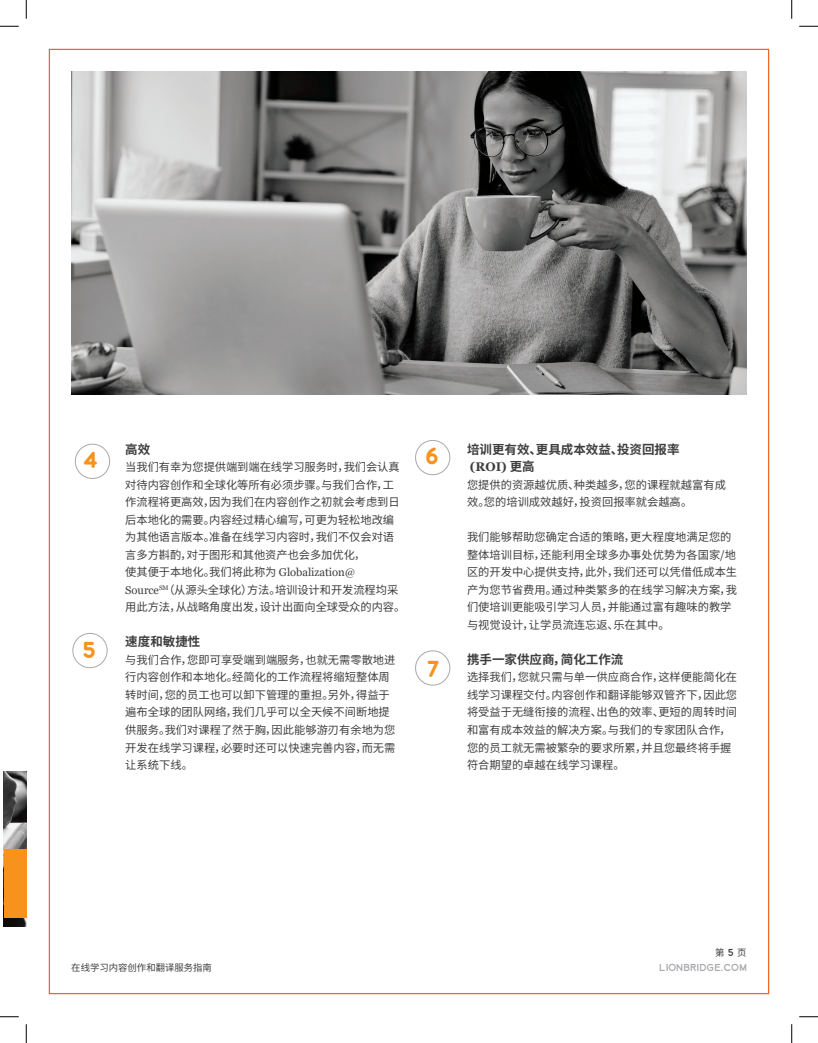
<style>
.page{position:relative;width:818px;height:1043px;background:#fff}
.page>*{position:absolute;margin:0;border:0;box-sizing:border-box;transform-origin:0 0}
.Lion_Body{font:700 21.88px "Lionbridge Sans";color:#f7931d}
.t1{font:700 12.5px/17.5px "Noto Sans CJ Ksc";color:#3e3e3f}
.t2{font:11.25px/17.5px "Noto Sans CJ Ksc";color:#3e3e3f}
.t3{font:9.38px "Noto Sans CJ Ksc";color:#3e3e3f}
.t4{font:9.38px "Lionbridge Sans";color:#a8a9ad}
.s1{font-family:"Georgia"}
.s2{font-family:"Lionbridge Sans"}
</style>
<div class="page">
<img style="left:4px;top:771px;width:22px;height:155px">
<div style="left:4px;top:849px;width:22px;height:68px;background:#f7931d"></div>
<img style="left:71px;top:71px;width:675px;height:323px">
<div style="left:75px;top:444px;width:35px;height:35px;border:1px solid #a8a9ad;border-radius:50%"></div>
<div style="left:415px;top:440px;width:35px;height:35px;border:1px solid #a8a9ad;border-radius:50%"></div>
<div style="left:415px;top:650px;width:35px;height:35px;border:1px solid #a8a9ad;border-radius:50%"></div>
<div style="left:72px;top:633px;width:35px;height:35px;border:1px solid #a8a9ad;border-radius:50%"></div>
<svg style="left:0;top:25px;width:19px;height:2px"></svg>
<svg style="left:799px;top:25px;width:19px;height:2px"></svg>
<svg style="left:0;top:1016px;width:19px;height:1px"></svg>
<svg style="left:799px;top:1016px;width:19px;height:1px"></svg>
<svg style="left:25px;top:0;width:2px;height:19px"></svg>
<svg style="left:25px;top:1024px;width:2px;height:18px"></svg>
<svg style="left:791px;top:0;width:1px;height:19px"></svg>
<svg style="left:791px;top:1024px;width:1px;height:18px"></svg>
<p class="t1" style="left:125px;top:441px;width:26px">高效</p>
<p class="t2" style="left:125px;top:459px;width:281px">当我们有幸为您提供端到端在线学习服务时，我们会认真对待内容创作和全球化等所有必须步骤。与我们合作，工作流程将更高效，因为我们在内容创作之初就会考虑到日后本地化的需要。内容经过精心编写，可更为轻松地改编为其他语言版本。准备在线学习内容时，我们不仅会对语言多方斟酌，对于图形和其他资产也会多加优化，<br>使其便于本地化。我们将此称为 <span class="s1">Globalization@<br>Source</span><sup>SM</sup>（从源头全球化）方法。培训设计和开发流程均采用此方法，从战略角度出发，设计出面向全球受众的内容。</p>
<p class="t1" style="left:125px;top:633px;width:76px">速度和敏捷性</p>
<p class="t2" style="left:125px;top:651px;width:272px">与我们合作，您即可享受端到端服务，也就无需零散地进行内容创作和本地化。经简化的工作流程将缩短整体周转时间，您的员工也可以卸下管理的重担。另外，得益于遍布全球的团队网络，我们几乎可以全天候不间断地提供服务。我们对课程了然于胸，因此能够游刃有余地为您开发在线学习课程，必要时还可以快速完善内容，而无需让系统下线。</p>
<p class="Lion_Body" style="left:83px;top:444px;width:16px">4</p>
<p class="Lion_Body" style="left:425px;top:440px;width:16px">6</p>
<p class="Lion_Body" style="left:82px;top:634px;width:16px">5</p>
<p class="Lion_Body" style="left:426px;top:653px;width:16px">7</p>
<p class="t1" style="left:467px;top:441px;width:214px">培训更有效、更具成本效益、投资回报率<span class="s1">(ROI)</span> 更高</p>
<p class="t2" style="left:467px;top:476px;width:260px">您提供的资源越优质、种类越多，您的课程就越富有成效。您的培训成效越好，投资回报率就会越高。</p>
<p class="t2" style="left:467px;top:529px;width:272px">我们能够帮助您确定合适的策略，更大程度地满足您的整体培训目标，还能利用全球多办事处优势为各国家/地区的开发中心提供支持，此外，我们还可以凭借低成本生产为您节省费用。通过种类繁多的在线学习解决方案，我们使培训更能吸引学习人员，并能通过富有趣味的教学与视觉设计，让学员流连忘返、乐在其中。</p>
<p class="t1" style="left:467px;top:651px;width:158px">携手一家供应商，简化工作流</p>
<p class="t2" style="left:467px;top:669px;width:272px">选择我们，您就只需与单一供应商合作，这样便能简化在线学习课程交付。内容创作和翻译能够双管齐下，因此您将受益于无缝衔接的流程、出色的效率、更短的周转时间和富有成本效益的解决方案。与我们的专家团队合作，您的员工就无需被繁杂的要求所累，并且您最终将手握符合期望的卓越在线学习课程。</p>
<p class="t3" style="left:71px;top:962px;width:142px">在线学习内容创作和翻译服务指南</p>
<p class="t3" style="left:715px;top:947px;width:33px">第 <span class="s2">5</span> 页</p>
<p class="t4" style="left:659px;top:961px;width:89px">LIONBRIDGE.COM</p>
</div>
